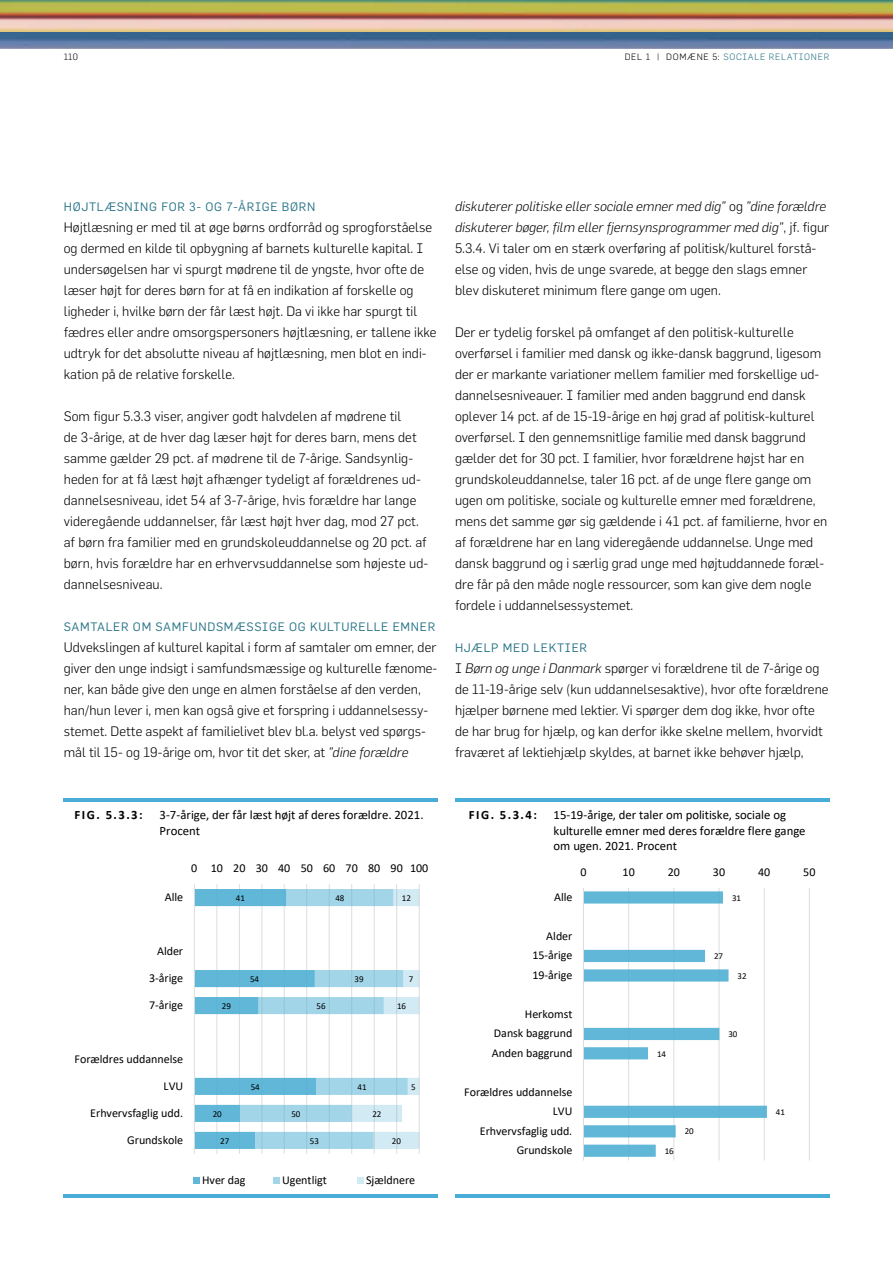
<style>
.page{position:relative;width:893px;height:1263px;background:#fff}
.page>*{position:absolute;margin:0;border:0;box-sizing:border-box;transform-origin:0 0}
.Brød_med_luft{font:300 13.5px/21px "Flama";color:#000}
.t1{font:12.75px/15.5px "Calibri";letter-spacing:-.005em;color:#000}
.t2{font:700 12.75px "Calibri";letter-spacing:.115em;color:#000}
.t3{font:12px/19.5px "Calibri";letter-spacing:-.005em;color:#000;text-align:justify}
.Rubrik2{font:12px "Flama";letter-spacing:.06em;color:#287387}
.t4{font:9px "Calibri";letter-spacing:-.005em;color:#000}
.t5{font:300 9px "Flama";letter-spacing:.08em;color:#287387}
.t6{font:300 9px "Flama";color:#000}
.s1{color:#000}
.s2{font-style:italic}
</style>
<div class="page">
<img style="left:0;top:0;width:893px;height:48px">
<hr style="left:217px;top:884px;width:1px;height:270px;background:#dcddde">
<hr style="left:239px;top:884px;width:1px;height:270px;background:#dcddde">
<hr style="left:262px;top:884px;width:1px;height:270px;background:#dcddde">
<hr style="left:284px;top:884px;width:1px;height:270px;background:#dcddde">
<hr style="left:306px;top:884px;width:1px;height:270px;background:#dcddde">
<hr style="left:329px;top:884px;width:1px;height:270px;background:#dcddde">
<hr style="left:351px;top:884px;width:1px;height:270px;background:#dcddde">
<hr style="left:374px;top:884px;width:1px;height:270px;background:#dcddde">
<hr style="left:396px;top:884px;width:1px;height:270px;background:#dcddde">
<hr style="left:419px;top:884px;width:1px;height:270px;background:#dcddde">
<svg style="left:195px;top:889px;width:224px;height:260px"></svg>
<hr style="left:194px;top:884px;width:1px;height:270px;background:#dcddde">
<div style="left:193px;top:1177px;width:6px;height:7px;background:#60b7d7"></div>
<div style="left:273px;top:1177px;width:6px;height:7px;background:#a3d5e8"></div>
<div style="left:357px;top:1177px;width:6px;height:7px;background:#d2eaf3"></div>
<hr style="left:628px;top:888px;width:1px;height:272px;background:#dcddde">
<hr style="left:674px;top:888px;width:1px;height:272px;background:#dcddde">
<hr style="left:719px;top:888px;width:1px;height:272px;background:#dcddde">
<hr style="left:764px;top:888px;width:1px;height:272px;background:#dcddde">
<hr style="left:809px;top:888px;width:1px;height:272px;background:#dcddde">
<svg style="left:584px;top:891px;width:183px;height:266px"></svg>
<hr style="left:583px;top:888px;width:1px;height:272px;background:#dcddde">
<hr style="left:64px;top:1195px;width:374px;height:3px;background:#4aadd8">
<hr style="left:455px;top:1195px;width:374px;height:3px;background:#4aadd8">
<hr style="left:64px;top:799px;width:374px;height:3px;background:#4aadd8">
<hr style="left:455px;top:799px;width:374px;height:3px;background:#4aadd8">
<p class="t6" style="left:64px;top:52px;width:16px">110</p>
<p class="t5" style="left:625px;top:52px;width:206px"><span class="s1">DEL 1 | DOMÆNE 5:</span> SOCIALE RELATIONER</p>
<h4 class="Rubrik2" style="left:64px;top:199px;width:253px">HØJTLÆSNING FOR 3- OG 7-ÅRIGE BØRN</h4>
<p class="Brød_med_luft" style="left:64px;top:216px;width:374px">Højtlæsning er med til at øge børns ordforråd og sprogforståelse og dermed en kilde til opbygning af barnets kulturelle kapital. I undersøgelsen har vi spurgt mødrene til de yngste, hvor ofte de læser højt for deres børn for at få en indikation af forskelle og ligheder i, hvilke børn der får læst højt. Da vi ikke har spurgt til fædres eller andre omsorgspersoners højtlæsning, er tallene ikke udtryk for det absolutte niveau af højtlæsning, men blot en indi&shy;kation på de relative forskelle.</p>
<p class="Brød_med_luft" style="left:64px;top:405px;width:366px">Som figur 5.3.3 viser, angiver godt halvdelen af mødrene til<br>de 3-årige, at de hver dag læser højt for deres barn, mens det samme gælder 29 pct. af mødrene til de 7-årige. Sandsynlig&shy;heden for at få læst højt afhænger tydeligt af forældrenes ud&shy;dannelsesniveau, idet 54 af 3-7-årige, hvis forældre har lange videregående uddannelser, får læst højt hver dag, mod 27 pct. af børn fra familier med en grundskoleuddannelse og 20 pct. af børn, hvis forældre har en erhvervsuddannelse som højeste ud&shy;dannelsesniveau.</p>
<h4 class="Rubrik2" style="left:64px;top:619px;width:373px">SAMTALER OM SAMFUNDSMÆSSIGE OG KULTURELLE EMNER</h4>
<p class="Brød_med_luft" style="left:64px;top:636px;width:375px">Udvekslingen af kulturel kapital i form af samtaler om emner, der giver den unge indsigt i samfundsmæssige og kulturelle fænome&shy;ner, kan både give den unge en almen forståelse af den verden, han/hun lever i, men kan også give et forspring i uddannelsessy&shy;stemet. Dette aspekt af familielivet blev bl.a. belyst ved spørgs&shy;mål til 15- og 19-årige om, hvor tit det sker, at <span class="s2">”dine forældre</span></p>
<p class="Brød_med_luft" style="left:455px;top:195px;width:376px"><span class="s2">diskuterer politiske eller sociale emner med dig”</span> og <span class="s2">”dine forældre diskuterer bøger, film eller fjernsynsprogrammer med dig”</span>, jf. figur 5.3.4. Vi taler om en stærk overføring af politisk/kulturel forstå&shy;else og viden, hvis de unge svarede, at begge den slags emner blev diskuteret minimum flere gange om ugen.</p>
<p class="Brød_med_luft" style="left:455px;top:321px;width:374px">Der er tydelig forskel på omfanget af den politisk-kulturelle overførsel i familier med dansk og ikke-dansk baggrund, ligesom der er markante variationer mellem familier med forskellige ud&shy;dannelsesniveauer. I familier med anden baggrund end dansk oplever 14 pct. af de 15-19-årige en høj grad af politisk-kulturel overførsel. I den gennemsnitlige familie med dansk baggrund gælder det for 30 pct. I familier, hvor forældrene højst har en grundskoleuddannelse, taler 16 pct. af de unge flere gange om ugen om politiske, sociale og kulturelle emner med forældrene, mens det samme gør sig gældende i 41 pct. af familierne, hvor en af forældrene har en lang videregående uddannelse. Unge med dansk baggrund og i særlig grad unge med højtuddannede foræl&shy;dre får på den måde nogle ressourcer, som kan give dem nogle fordele i uddannelsessystemet.</p>
<h4 class="Rubrik2" style="left:455px;top:640px;width:134px">HJÆLP MED LEKTIER</h4>
<p class="Brød_med_luft" style="left:455px;top:657px;width:375px">I <span class="s2">Børn og unge i Danmark</span> spørger vi forældrene til de 7-årige og de 11-19-årige selv (kun uddannelsesaktive), hvor ofte forældrene hjælper børnene med lektier. Vi spørger dem dog ikke, hvor ofte de har brug for hjælp, og kan derfor ikke skelne mellem, hvorvidt fraværet af lektiehjælp skyldes, at barnet ikke behøver hjælp,</p>
<p class="t2" style="left:75px;top:806px;width:70px">FIG. 5.3.3:</p>
<p class="t1" style="left:160px;top:807px;width:266px">3-7-årige, der får læst højt af deres forældre. 2021.<br>Procent</p>
<p class="t3" style="left:165px;top:887px;width:20px">Alle</p>
<p class="t3" style="left:191px;top:858px;width:239px">0 10 20 30 40 50 60 70 80 90 100</p>
<p class="t4" style="left:236px;top:891px;width:11px">41</p>
<p class="t4" style="left:335px;top:891px;width:11px">48</p>
<p class="t4" style="left:402px;top:891px;width:11px">12</p>
<p class="t3" style="left:157px;top:941px;width:28px">Alder</p>
<p class="t3" style="left:149px;top:968px;width:36px">3-årige</p>
<p class="t3" style="left:149px;top:995px;width:36px">7-årige</p>
<p class="t3" style="left:75px;top:1049px;width:110px">Forældres uddannelse</p>
<p class="t3" style="left:164px;top:1076px;width:21px">LVU</p>
<p class="t3" style="left:90px;top:1103px;width:94px">Erhvervsfaglig udd.</p>
<p class="t3" style="left:127px;top:1130px;width:57px">Grundskole</p>
<p class="t4" style="left:222px;top:999px;width:11px">29</p>
<p class="t4" style="left:250px;top:972px;width:11px">54</p>
<p class="t4" style="left:213px;top:1107px;width:11px">20</p>
<p class="t4" style="left:220px;top:1134px;width:11px">27</p>
<p class="t4" style="left:251px;top:1080px;width:11px">54</p>
<p class="t4" style="left:317px;top:999px;width:11px">56</p>
<p class="t4" style="left:355px;top:972px;width:11px">39</p>
<p class="t4" style="left:409px;top:972px;width:6px">7</p>
<p class="t4" style="left:397px;top:999px;width:11px">16</p>
<p class="t4" style="left:291px;top:1107px;width:11px">50</p>
<p class="t4" style="left:310px;top:1134px;width:11px">53</p>
<p class="t4" style="left:357px;top:1080px;width:11px">41</p>
<p class="t4" style="left:372px;top:1107px;width:11px">22</p>
<p class="t4" style="left:411px;top:1080px;width:6px">5</p>
<p class="t4" style="left:392px;top:1134px;width:11px">20</p>
<p class="t3" style="left:202px;top:1170px;width:45px">Hver dag</p>
<p class="t3" style="left:282px;top:1170px;width:46px">Ugentligt</p>
<p class="t3" style="left:366px;top:1170px;width:51px">Sjældnere</p>
<p class="t2" style="left:469px;top:806px;width:69px">FIG. 5.3.4:</p>
<p class="t1" style="left:554px;top:807px;width:253px">15-19-årige, der taler om politiske, sociale og kulturelle emner med deres forældre flere gange om ugen. 2021. Procent</p>
<p class="t3" style="left:554px;top:887px;width:20px">Alle</p>
<p class="t3" style="left:532px;top:926px;width:42px;text-indent:14px">Alder 15-årige 19-årige</p>
<p class="t3" style="left:492px;top:1004px;width:82px;text-indent:33px">Herkomst Dansk baggrund Anden baggrund</p>
<p class="t3" style="left:464px;top:1082px;width:110px;text-align:right">Forældres uddannelse<br>LVU<br>Erhvervsfaglig udd.<br>Grundskole</p>
<p class="t3" style="left:580px;top:861px;width:8px">0</p>
<p class="t3" style="left:623px;top:861px;width:14px">10</p>
<p class="t3" style="left:668px;top:861px;width:14px">20</p>
<p class="t3" style="left:713px;top:861px;width:14px">30</p>
<p class="t3" style="left:758px;top:861px;width:14px">40</p>
<p class="t3" style="left:803px;top:861px;width:14px">50</p>
<p class="t4" style="left:732px;top:891px;width:11px">31</p>
<p class="t4" style="left:714px;top:950px;width:11px">27</p>
<p class="t4" style="left:737px;top:969px;width:11px">32</p>
<p class="t4" style="left:657px;top:1047px;width:11px">14</p>
<p class="t4" style="left:665px;top:1145px;width:11px">16</p>
<p class="t4" style="left:685px;top:1125px;width:11px">20</p>
<p class="t4" style="left:728px;top:1028px;width:11px">30</p>
<p class="t4" style="left:776px;top:1106px;width:11px">41</p>
</div>
